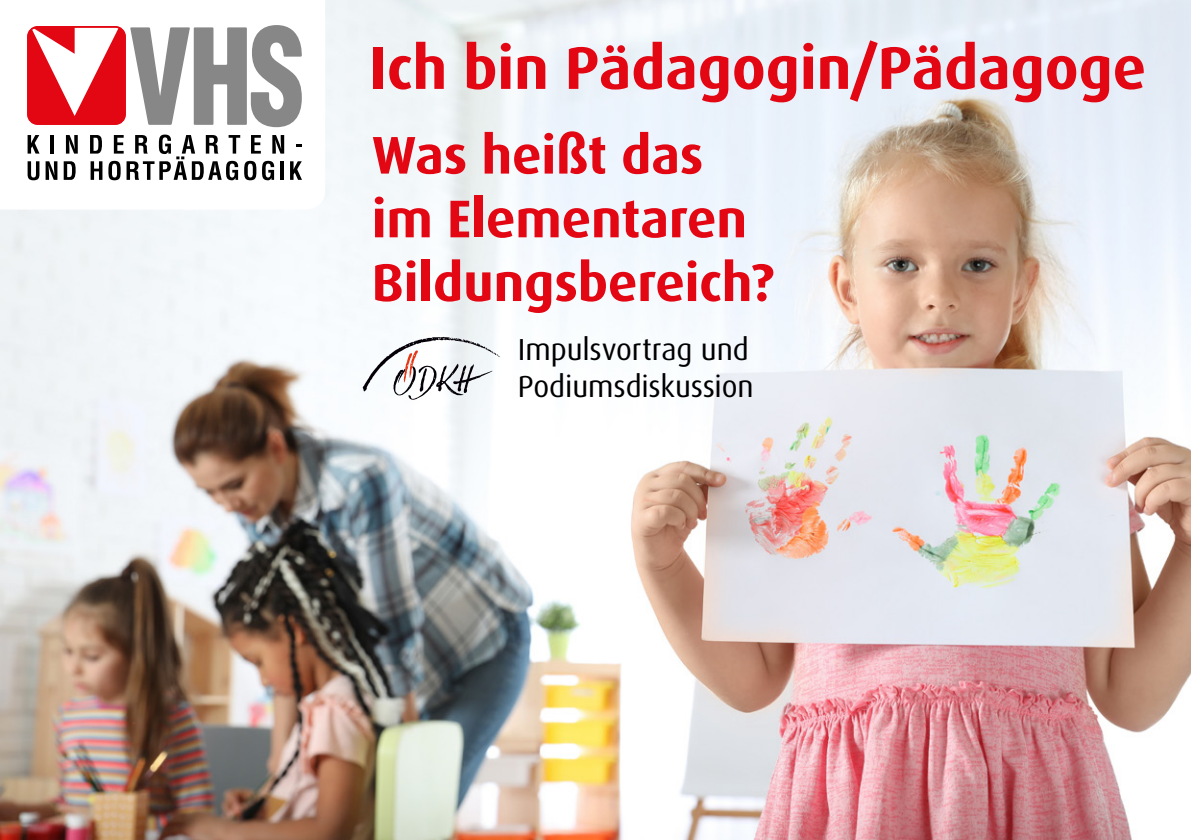
<style>
.page{position:relative;width:1191px;height:840px;background:#fff}
.page>*{position:absolute;margin:0;border:0;box-sizing:border-box;transform-origin:0 0}
.t1{font:700 60px "Dax Pro";color:#e30613}
.t2{font:700 53px/63.6px "Dax Pro";letter-spacing:-.005em;color:#e30613}
.t3{font:30.4px/36.4px "Dax";letter-spacing:-.005em;color:#000}
</style>
<div class="page">
<img style="left:0;top:0;width:1191px;height:839px">
<svg style="left:0;top:0;width:325px;height:209px"></svg>
<div style="left:28px;top:27px;width:97px;height:97px;background:#e30613;border-radius:10px"></div>
<svg style="left:32px;top:29px;width:86px;height:87px"></svg>
<div style="left:27px;top:26px;width:99px;height:99px;border:2px solid #e30613;border-radius:10px"></div>
<svg style="left:130px;top:25px;width:172px;height:102px"></svg>
<svg style="left:28px;top:135px;width:12px;height:18px"></svg>
<hr style="left:50px;top:135px;width:4px;height:18px;background:#000">
<svg style="left:66px;top:135px;width:12px;height:18px"></svg>
<svg style="left:90px;top:135px;width:12px;height:18px"></svg>
<svg style="left:296px;top:144px;width:6px;height:3px"></svg>
<svg style="left:28px;top:161px;width:11px;height:19px"></svg>
<svg style="left:46px;top:161px;width:11px;height:19px"></svg>
<svg style="left:64px;top:161px;width:12px;height:19px"></svg>
<svg style="left:91px;top:161px;width:11px;height:19px"></svg>
<svg style="left:108px;top:134px;width:176px;height:46px"></svg>
<hr style="left:280px;top:161px;width:4px;height:19px;background:#000">
<svg style="left:290px;top:161px;width:12px;height:19px"></svg>
<svg style="left:362px;top:336px;width:138px;height:64px"></svg>
<p class="t1" style="left:369px;top:29px;width:778px">Ich bin Pädagogin/Pädagoge</p>
<p class="t2" style="left:372px;top:124px;width:404px">Was heißt das im Elementaren<br>Bildungsbereich?</p>
<p class="t3" style="left:518px;top:331px;width:237px">Impulsvortrag und<br>Podiumsdiskussion</p>
</div>
